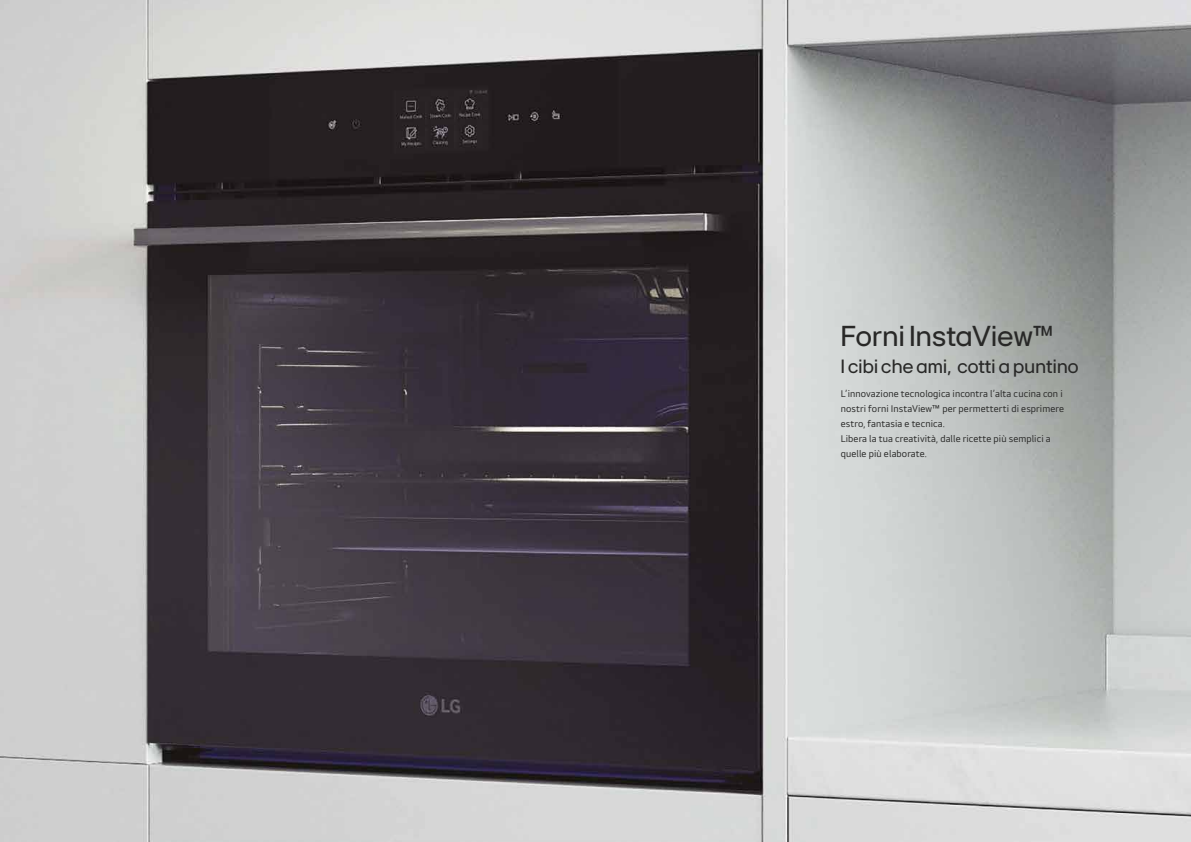
<style>
.page{position:relative;width:1191px;height:842px;background:#fff}
.page>*{position:absolute;margin:0;border:0;box-sizing:border-box;transform-origin:0 0}
.t1{font:30px "LGEI Headline";letter-spacing:.01em;color:#282827}
.t2{font:20px "LGEI Headline";letter-spacing:.01em;color:#282827}
.t3{font:10px/15px "LGEI Text Rg TTF";letter-spacing:.01em;color:#282827}
</style>
<div class="page">
<img style="left:0;top:0;width:1191px;height:842px">
<h1 class="t1" style="left:840px;top:317px;width:213px">Forni InstaView™</h1>
<h2 class="t2" style="left:840px;top:354px;width:239px">I cibi che ami, cotti a puntino</h2>
<p class="t3" style="left:840px;top:386px;width:225px">L’innovazione tecnologica incontra l’alta cucina con i nostri forni InstaView™ per permetterti di esprimere estro, fantasia e tecnica.<br>Libera la tua creatività, dalle ricette più semplici a quelle più elaborate.</p>
</div>
